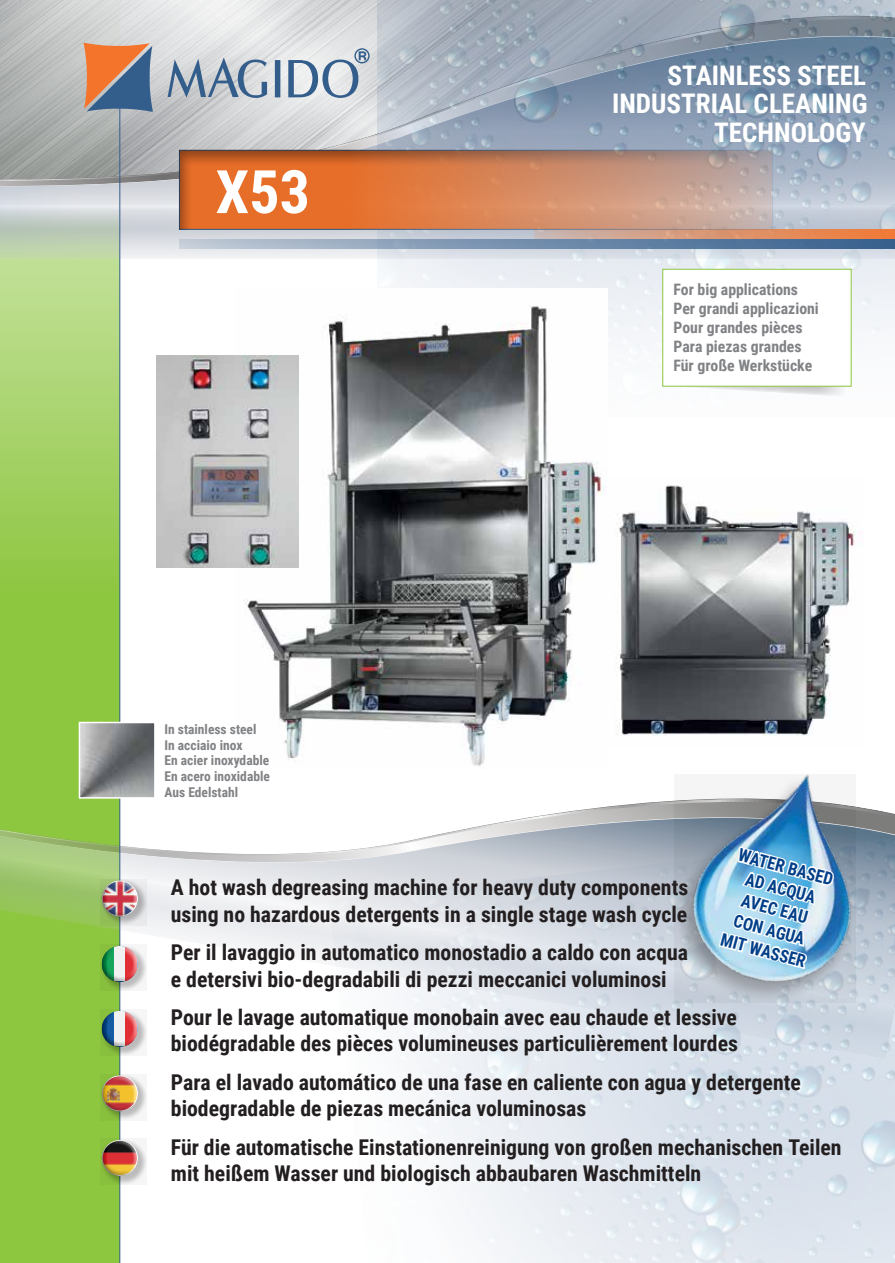
<style>
.page{position:relative;width:895px;height:1263px;background:#fff}
.page>*{position:absolute;margin:0;border:0;box-sizing:border-box;transform-origin:0 0}
.t1{font:700 60px "Roboto Condensed";color:#fff}
.t2{font:700 27px/28.5px "Roboto Condensed";color:#fff;text-align:right}
.t3{font:700 21.75px/26.1px "Roboto Condensed";color:#231f20}
.t4{font:700 17.55px/21.6px "Roboto Condensed";color:#023f88;text-align:center;scale:.95 1}
.t5{font:700 15.75px/18.9px "Roboto Condensed";color:#808285}
.t6{font:700 13.5px/15.8px "Roboto Condensed";color:#808285}
</style>
<div class="page">
<svg style="left:0;top:259px;width:119px;height:1004px;background:#9acc55"></svg>
<img style="left:0;top:0;width:377px;height:16px">
<svg style="left:0;top:36px;width:377px;height:223px;background:#c5c9c7"></svg>
<svg style="left:0;top:783px;width:598px;height:275px"></svg>
<img style="left:377px;top:0;width:517px;height:387px">
<img style="left:328px;top:810px;width:566px;height:453px">
<img style="left:598px;top:774px;width:296px;height:274px">
<svg style="left:716px;top:841px;width:119px;height:130px"></svg>
<img style="left:236px;top:288px;width:371px;height:478px">
<img style="left:617px;top:485px;width:239px;height:251px">
<svg style="left:84px;top:43px;width:69px;height:69px;background:#9d7b70"></svg>
<svg style="left:167px;top:58px;width:100px;height:40px;background:#a6b2c1"></svg>
<svg style="left:275px;top:60px;width:5px;height:37px"></svg>
<svg style="left:288px;top:48px;width:82px;height:50px;background:#bac5d1"></svg>
<svg style="left:534px;top:230px;width:360px;height:9px;background:#db9773"></svg>
<svg style="left:179px;top:239px;width:715px;height:9px;background:#7691ae"></svg>
<svg style="left:178px;top:150px;width:596px;height:81px;background:#ce835b"></svg>
<hr style="left:119px;top:91px;width:1px;height:1172px;background:#335d8b">
<svg style="left:100px;top:879px;width:47px;height:46px"></svg>
<svg style="left:107px;top:876px;width:33px;height:42px"></svg>
<svg style="left:98px;top:877px;width:35px;height:41px"></svg>
<svg style="left:100px;top:1081px;width:47px;height:39px"></svg>
<svg style="left:107px;top:1071px;width:33px;height:42px"></svg>
<svg style="left:98px;top:1072px;width:35px;height:41px"></svg>
<svg style="left:100px;top:1146px;width:47px;height:39px"></svg>
<svg style="left:133px;top:1141px;width:7px;height:37px"></svg>
<svg style="left:98px;top:1136px;width:35px;height:42px"></svg>
<svg style="left:100px;top:944px;width:47px;height:47px"></svg>
<svg style="left:133px;top:942px;width:7px;height:42px"></svg>
<svg style="left:99px;top:942px;width:34px;height:42px"></svg>
<svg style="left:100px;top:1009px;width:47px;height:47px"></svg>
<svg style="left:133px;top:1007px;width:7px;height:42px"></svg>
<svg style="left:99px;top:1007px;width:34px;height:42px"></svg>
<img style="left:82px;top:725px;width:71px;height:71px">
<div style="left:79px;top:722px;width:77px;height:77px;border:2px solid #fff"></div>
<svg style="left:692px;top:387px;width:152px;height:9px"></svg>
<div style="left:662px;top:269px;width:189px;height:118px;background:#fff;border:1px solid #8dc63f"></div>
<img style="left:156px;top:355px;width:142px;height:212px">
<h1 class="t1" style="left:215px;top:150px;width:96px">X53</h1>
<p class="t6" style="left:164px;top:721px;width:107px">In stainless steel<br>In acciaio inox<br>En acier inoxydable<br>En acero inoxidable<br>Aus Edelstahl</p>
<p class="t2" style="left:612px;top:60px;width:257px">STAINLESS STEEL<br>INDUSTRIAL CLEANING<br>TECHNOLOGY</p>
<p class="t5" style="left:673px;top:279px;width:147px">For big applications<br>Per grandi applicazioni<br>Pour grandes pièces<br>Para piezas grandes<br>Für große Werkstücke</p>
<p class="t4" style="left:741px;top:843px;width:104px;rotate:15deg">WATER BASED<br>AD ACQUA<br>AVEC EAU<br>CON AGUA<br>MIT WASSER</p>
<p class="t3" style="left:171px;top:874px;width:518px">A hot wash degreasing machine for heavy duty components using no hazardous detergents in a single stage wash cycle</p>
<p class="t3" style="left:171px;top:939px;width:518px">Per il lavaggio in automatico monostadio a caldo con acqua e detersivi bio-degradabili di pezzi meccanici voluminosi</p>
<p class="t3" style="left:171px;top:1004px;width:568px">Pour le lavage automatique monobain avec eau chaude et lessive biodégradable des pièces volumineuses particulièrement lourdes</p>
<p class="t3" style="left:171px;top:1069px;width:631px">Para el lavado automático de una fase en caliente con agua y detergente biodegradable de piezas mecánica voluminosas</p>
<p class="t3" style="left:171px;top:1134px;width:672px">Für die automatische Einstationenreinigung von großen mechanischen Teilen mit heißem Wasser und biologisch abbaubaren Waschmitteln</p>
</div>
